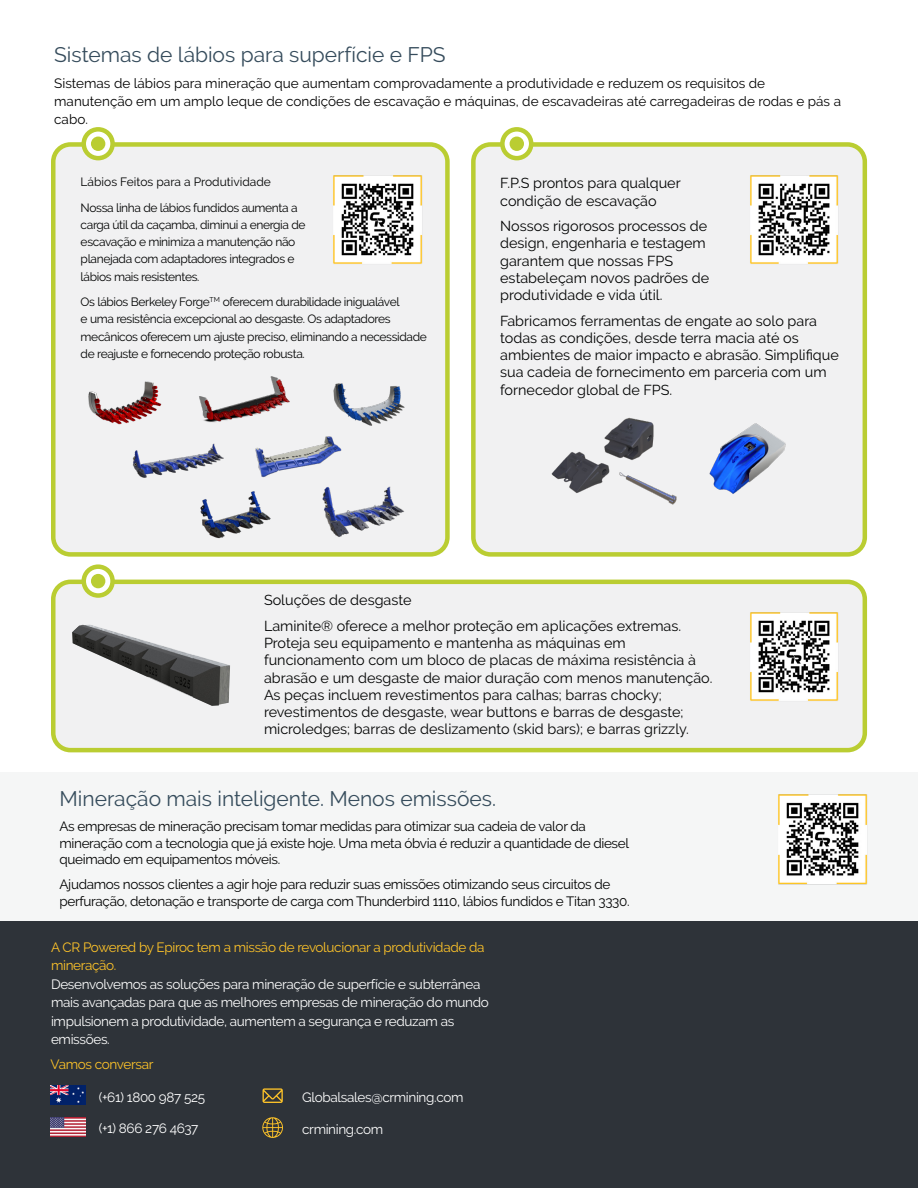
<style>
.page{position:relative;width:918px;height:1188px;background:#fff}
.page>*{position:absolute;margin:0;border:0;box-sizing:border-box;transform-origin:0 0}
.t1{font:21px "Raleway";color:#364c5c}
.t2{font:14.4px/17.2px "Raleway";color:#000101}
.t3{font:13.5px/16.5px "Raleway";letter-spacing:-.025em;color:#000101}
.t4{font:13.5px/18.5px "Raleway";letter-spacing:-.025em;color:#fff}
.t5{font:13.5px/18px "Raleway";color:#000101}
.t6{font:13.5px/18.5px "Raleway";letter-spacing:-.025em;color:#ffc429}
.t7{font:12px/17.2px "Raleway";letter-spacing:-.03em;color:#000101}
</style>
<div class="page">
<div style="left:0;top:773px;width:918px;height:149px;background:#f5f6f6"></div>
<div style="left:0;top:922px;width:918px;height:266px;background:#2e3339"></div>
<svg style="left:262px;top:1117px;width:21px;height:21px"></svg>
<svg style="left:263px;top:1088px;width:20px;height:15px"></svg>
<img style="left:51px;top:1086px;width:35px;height:19px">
<img style="left:51px;top:1117px;width:35px;height:20px">
<img style="left:778px;top:794px;width:90px;height:91px">
<div style="left:53px;top:144px;width:394px;height:410px;background:#f1f1f2;border-radius:17px"></div>
<div style="left:51px;top:142px;width:399px;height:415px;border:4px solid #bacd32;border-radius:17px"></div>
<div style="left:473px;top:144px;width:392px;height:410px;background:#f1f1f2;border-radius:17px"></div>
<div style="left:471px;top:142px;width:396px;height:415px;border:4px solid #bacd32;border-radius:17px"></div>
<img style="left:88px;top:381px;width:74px;height:44px">
<img style="left:132px;top:443px;width:92px;height:35px">
<img style="left:333px;top:383px;width:72px;height:43px">
<img style="left:200px;top:491px;width:70px;height:48px">
<img style="left:322px;top:486px;width:82px;height:51px">
<img style="left:255px;top:417px;width:88px;height:61px">
<img style="left:199px;top:376px;width:92px;height:57px">
<svg style="left:502px;top:129px;width:29px;height:29px"></svg>
<div style="left:500px;top:127px;width:33px;height:33px;border:4px solid #bacd32;border-radius:50%"></div>
<div style="left:510px;top:137px;width:14px;height:14px;background:#bacd32;border-radius:50%"></div>
<img style="left:750px;top:175px;width:89px;height:89px">
<img style="left:551px;top:417px;width:126px;height:88px">
<img style="left:709px;top:423px;width:77px;height:71px">
<div style="left:53px;top:582px;width:812px;height:168px;background:#f1f1f2;border-radius:17px"></div>
<div style="left:51px;top:580px;width:816px;height:172px;border:4px solid #bacd32;border-radius:17px"></div>
<img style="left:750px;top:612px;width:89px;height:89px">
<img style="left:72px;top:625px;width:121px;height:52px">
<img style="left:193px;top:655px;width:37px;height:51px">
<img style="left:148px;top:677px;width:45px;height:20px">
<svg style="left:84px;top:567px;width:29px;height:29px"></svg>
<div style="left:82px;top:564px;width:33px;height:34px;border:4px solid #bacd32;border-radius:50%"></div>
<div style="left:91px;top:574px;width:14px;height:14px;background:#bacd32;border-radius:50%"></div>
<svg style="left:84px;top:129px;width:29px;height:29px"></svg>
<div style="left:82px;top:127px;width:33px;height:33px;border:4px solid #bacd32;border-radius:50%"></div>
<div style="left:91px;top:137px;width:14px;height:14px;background:#bacd32;border-radius:50%"></div>
<img style="left:333px;top:175px;width:89px;height:89px">
<h1 class="t1" style="left:54px;top:42px;width:393px">Sistemas de lábios para superfície e FPS</h1>
<p class="t5" style="left:54px;top:75px;width:788px">Sistemas de lábios para mineração que aumentam comprovadamente a produtividade e reduzem os requisitos de manutenção em um amplo leque de condições de escavação e máquinas, de escavadeiras até carregadeiras de rodas e pás a cabo.</p>
<p class="t7" style="left:81px;top:169px;width:218px;line-height:25.3px">Lábios Feitos para a Produtividade<br>Nossa linha de lábios fundidos aumenta a</p>
<p class="t7" style="left:81px;top:216px;width:226px">carga útil da caçamba, diminui a energia de escavação e minimiza a manutenção não planejada com adaptadores integrados e lábios mais resistentes.</p>
<p class="t7" style="left:81px;top:293px;width:348px">Os lábios Berkeley Forge<sup>TM</sup> oferecem durabilidade inigualável<br>e uma resistência excepcional ao desgaste. Os adaptadores mecânicos oferecem um ajuste preciso, eliminando a necessidade de reajuste e fornecendo proteção robusta.</p>
<p class="t2" style="left:500px;top:175px;width:182px">F.P.S prontos para qualquer condição de escavação</p>
<p class="t2" style="left:500px;top:217px;width:211px">Nossos rigorosos processos de design, engenharia e testagem garantem que nossas FPS estabeleçam novos padrões de produtividade e vida útil.</p>
<p class="t2" style="left:500px;top:312px;width:340px">Fabricamos ferramentas de engate ao solo para todas as condições, desde terra macia até os ambientes de maior impacto e abrasão. Simplifique sua cadeia de fornecimento em parceria com um fornecedor global de FPS.</p>
<p class="t2" style="left:264px;top:588px;width:419px;line-height:25.3px">Soluções de desgaste<br>Laminite® oferece a melhor proteção em aplicações extremas.</p>
<p class="t2" style="left:264px;top:634px;width:450px">Proteja seu equipamento e mantenha as máquinas em funcionamento com um bloco de placas de máxima resistência à abrasão e um desgaste de maior duração com menos manutenção.<br>As peças incluem revestimentos para calhas; barras chocky; revestimentos de desgaste, wear buttons e barras de desgaste; microledges; barras de deslizamento (skid bars); e barras grizzly.</p>
<h1 class="t1" style="left:60px;top:787px;width:438px">Mineração mais inteligente. Menos emissões.</h1>
<p class="t3" style="left:60px;top:818px;width:571px">As empresas de mineração precisam tomar medidas para otimizar sua cadeia de valor da mineração com a tecnologia que já existe hoje. Uma meta óbvia é reduzir a quantidade de diesel queimado em equipamentos móveis.</p>
<p class="t3" style="left:60px;top:876px;width:572px">Ajudamos nossos clientes a agir hoje para reduzir suas emissões otimizando seus circuitos de perfuração, detonação e transporte de carga com Thunderbird 1110, lábios fundidos e Titan 3330.</p>
<p class="t6" style="left:51px;top:938px;width:435px">A CR Powered by Epiroc tem a missão de revolucionar a produtividade da mineração.</p>
<p class="t4" style="left:51px;top:975px;width:439px">Desenvolvemos as soluções para mineração de superfície e subterrânea mais avançadas para que as melhores empresas de mineração do mundo impulsionem a produtividade, aumentem a segurança e reduzam as emissões.</p>
<p class="t6" style="left:51px;top:1055px;width:104px">Vamos conversar</p>
<p class="t4" style="left:99px;top:1088px;width:108px">(+61) 1800 987 525</p>
<p class="t4" style="left:302px;top:1088px;width:163px">Globalsales@crmining.com</p>
<p class="t4" style="left:99px;top:1119px;width:101px">(+1) 866 276 4637</p>
<p class="t4" style="left:302px;top:1120px;width:82px">crmining.com</p>
</div>
